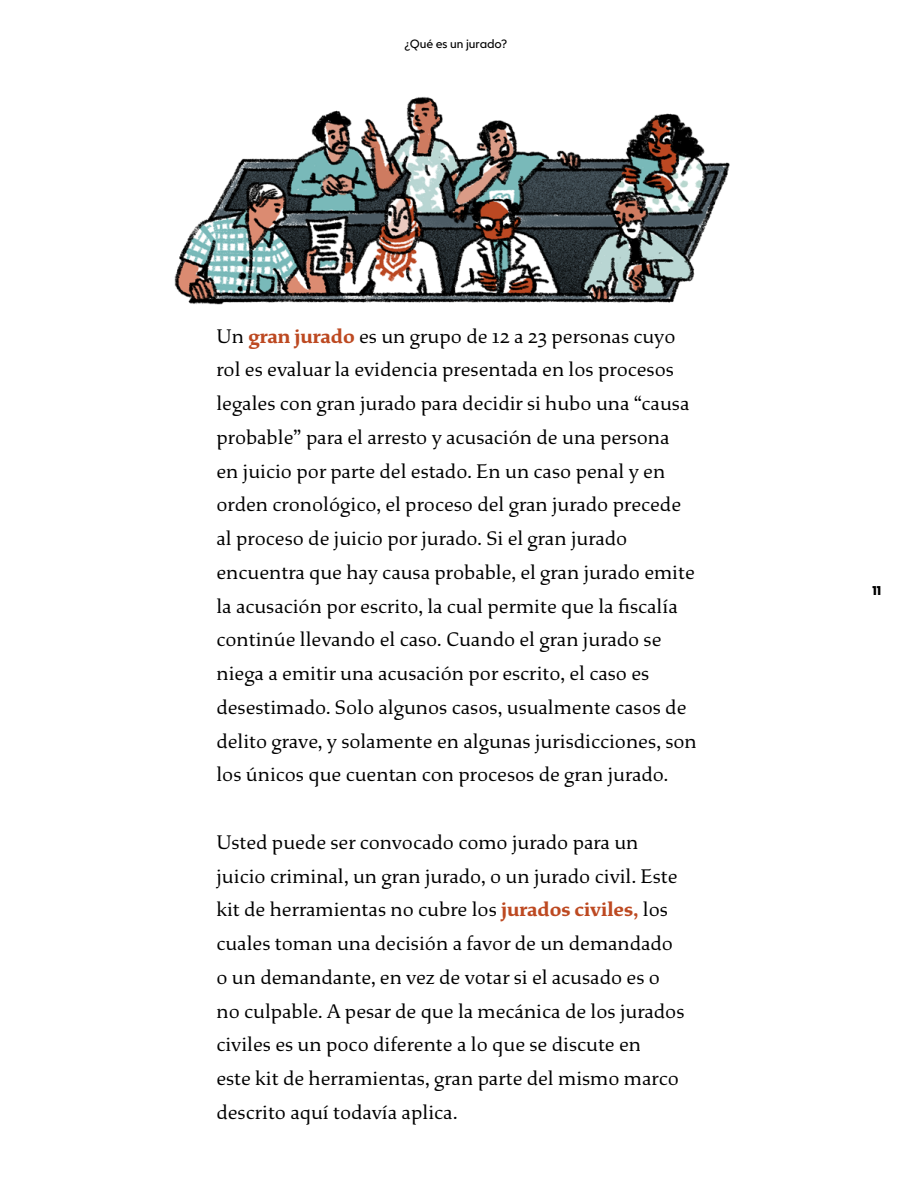
<style>
.page{position:relative;width:918px;height:1188px;background:#fff}
.page>*{position:absolute;margin:0;border:0;box-sizing:border-box;transform-origin:0 0}
.t1{font:21px/33.8px "Study";color:#000}
.t2{font:900 12.75px "Elevatorv 0.18 Display";color:#000}
.t3{font:500 12px "Elevatorv 0.18";color:#000}
.s1{font-weight:700;color:#bd4921}
</style>
<div class="page">
<img style="left:174px;top:96px;width:556px;height:209px">
<p class="t3" style="left:404px;top:36px;width:104px">¿Qué es un jurado?</p>
<p class="t1" style="left:216px;top:319px;width:482px">Un <span class="s1">gran jurado</span> es un grupo de 12 a 23 personas cuyo rol es evaluar la evidencia presentada en los procesos legales con gran jurado para decidir si hubo una “causa probable” para el arresto y acusación de una persona<br>en juicio por parte del estado. En un caso penal y en orden cronológico, el proceso del gran jurado precede al proceso de juicio por jurado. Si el gran jurado encuentra que hay causa probable, el gran jurado emite la acusación por escrito, la cual permite que la fiscalía continúe llevando el caso. Cuando el gran jurado se niega a emitir una acusación por escrito, el caso es desestimado. Solo algunos casos, usualmente casos de delito grave, y solamente en algunas jurisdicciones, son los únicos que cuentan con procesos de gran jurado.</p>
<p class="t1" style="left:216px;top:826px;width:469px">Usted puede ser convocado como jurado para un juicio criminal, un gran jurado, o un jurado civil. Este kit de herramientas no cubre los <span class="s1">jurados civiles,</span> los cuales toman una decisión a favor de un demandado o un demandante, en vez de votar si el acusado es o no culpable. A pesar de que la mecánica de los jurados civiles es un poco diferente a lo que se discute en<br>este kit de herramientas, gran parte del mismo marco descrito aquí todavía aplica.</p>
<p class="t2" style="left:873px;top:583px;width:10px">11</p>
</div>
